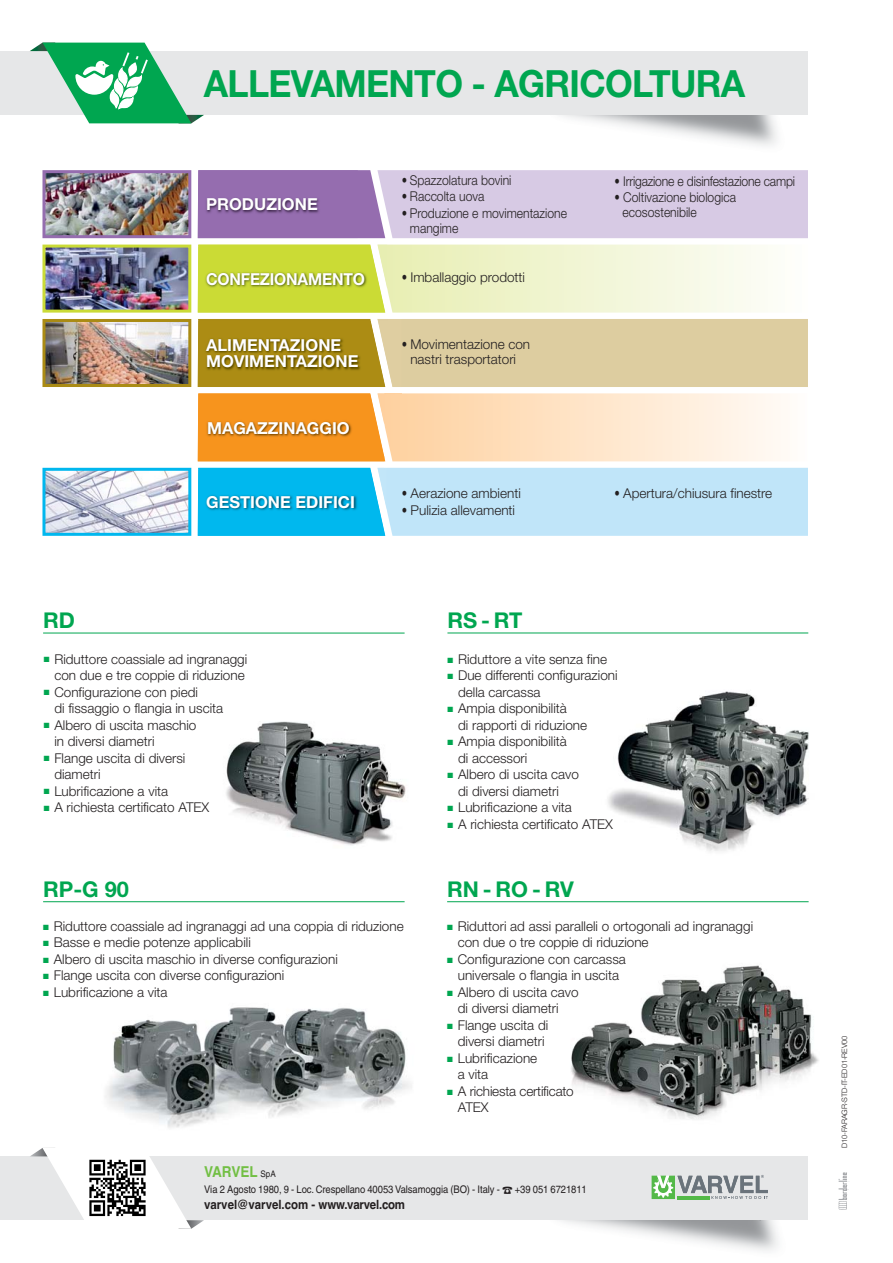
<style>
.page{position:relative;width:893px;height:1263px;background:#fff}
.page>*{position:absolute;margin:0;border:0;box-sizing:border-box;transform-origin:0 0}
.t1{font:700 37.5px "Helvetica Neue";letter-spacing:-.02em;color:#00a650;scale:.95 1}
.t2{font:700 21.75px "Helvetica Neue";color:#00a650}
.t3{font:700 16.5px/16.5px "Helvetica Neue";color:#fff}
.t4{font:700 16.5px "Helvetica Neue";color:#fff;scale:.95 1}
.t5{font:700 15px "Helvetica";color:#72bf44;scale:.9 1}
.t6{font:300 13.5px/16.5px "Helvetica Neue";color:#231f20}
.t7{font:300 13.5px/15px "Helvetica Neue";color:#231f20;scale:.8 1}
.t8{font:700 12.75px "Helvetica";color:#231f20;scale:.9 1}
.t9{font:10.5px "Helvetica";letter-spacing:-.01em;color:#231f20;scale:.9 1}
.t10{font:300 7.5px "Helvetica Neue";letter-spacing:-.015em;color:#231f20}
.s1{color:#00a650}
.s2{font-weight:400;font-size:9px;color:#231f20}
</style>
<div class="page">
<div style="left:358px;top:170px;width:450px;height:68px;background:#d7cae4"></div>
<svg style="left:387px;top:245px;width:381px;height:68px;background:#f1f5d4"></svg>
<img style="left:198px;top:170px;width:160px;height:68px">
<img style="left:189px;top:244px;width:198px;height:77px">
<img style="left:198px;top:245px;width:187px;height:68px">
<img style="left:377px;top:245px;width:10px;height:43px">
<img style="left:198px;top:245px;width:160px;height:1px">
<img style="left:193px;top:314px;width:194px;height:7px">
<svg style="left:198px;top:319px;width:610px;height:68px;background:#cab675"></svg>
<img style="left:190px;top:467px;width:8px;height:69px">
<svg style="left:198px;top:393px;width:610px;height:143px;background:#c3d2c7"></svg>
<div style="left:0;top:51px;width:807px;height:64px;background:#e6e7e8"></div>
<svg style="left:30px;top:43px;width:174px;height:80px"></svg>
<img style="left:46px;top:174px;width:141px;height:60px">
<div style="left:42px;top:170px;width:149px;height:68px;border:3px solid #956daf"></div>
<img style="left:46px;top:249px;width:141px;height:60px">
<div style="left:42px;top:245px;width:149px;height:68px;border:3px solid #cadb37"></div>
<img style="left:46px;top:323px;width:141px;height:60px">
<div style="left:42px;top:319px;width:149px;height:68px;border:3px solid #aa8b14"></div>
<img style="left:46px;top:472px;width:141px;height:60px">
<div style="left:42px;top:468px;width:149px;height:68px;border:3px solid #00b7ee"></div>
<img style="left:226px;top:721px;width:180px;height:125px">
<img style="left:608px;top:691px;width:201px;height:160px">
<img style="left:571px;top:965px;width:248px;height:154px">
<hr style="left:43px;top:633px;width:362px;height:1px;background:#00a650">
<hr style="left:447px;top:901px;width:361px;height:1px;background:#00a650">
<hr style="left:447px;top:633px;width:361px;height:1px;background:#00a650">
<hr style="left:43px;top:901px;width:362px;height:1px;background:#00a650">
<img style="left:105px;top:1007px;width:307px;height:121px">
<div style="left:0;top:1156px;width:808px;height:64px;background:#e6e7e8"></div>
<svg style="left:30px;top:1148px;width:174px;height:81px"></svg>
<img style="left:86px;top:1157px;width:62px;height:62px">
<img style="left:838px;top:1173px;width:11px;height:37px">
<svg style="left:651px;top:1175px;width:117px;height:25px"></svg>
<h1 class="t1" style="left:204px;top:70px;width:571px">ALLEVAMENTO - AGRICOLTURA</h1>
<p class="t3" style="left:206px;top:198px;width:113px">PRODUZIONE</p>
<p class="t4" style="left:206px;top:273px;width:169px">CONFEZIONAMENTO</p>
<p class="t3" style="left:206px;top:338px;width:154px">ALIMENTAZIONE<br>MOVIMENTAZIONE</p>
<p class="t3" style="left:207px;top:421px;width:144px">MAGAZZINAGGIO</p>
<p class="t3" style="left:206px;top:495px;width:150px">GESTIONE EDIFICI</p>
<p class="t7" style="left:402px;top:174px;width:139px">• Spazzolatura bovini</p>
<p class="t7" style="left:402px;top:190px;width:105px">• Raccolta uova</p>
<p class="t7" style="left:410px;top:207px;width:198px;text-indent:-8px">• Produzione e movimentazione mangime</p>
<p class="t7" style="left:402px;top:271px;width:156px">• Imballaggio prodotti</p>
<p class="t7" style="left:402px;top:338px;width:162px;text-align:center">• Movimentazione con nastri trasportatori</p>
<p class="t7" style="left:402px;top:487px;width:150px">• Aerazione ambienti</p>
<p class="t7" style="left:402px;top:504px;width:143px">• Pulizia allevamenti</p>
<p class="t7" style="left:614px;top:175px;width:227px">• Irrigazione e disinfestazione campi</p>
<p class="t7" style="left:622px;top:191px;width:143px;text-indent:-8px">• Coltivazione biologica ecosostenibile</p>
<p class="t7" style="left:614px;top:487px;width:199px">• Apertura/chiusura finestre</p>
<h2 class="t2" style="left:43px;top:612px;width:33px">RD</h2>
<p class="t6" style="left:44px;top:652px;width:205px;text-align:right"><span class="s1">■</span> Riduttore coassiale ad ingranaggi con due e tre coppie di riduzione</p>
<p class="t6" style="left:54px;top:685px;width:170px;text-indent:-11px"><span class="s1">■</span> Configurazione con piedi<br>di fissaggio o flangia in uscita</p>
<p class="t6" style="left:54px;top:718px;width:144px;text-indent:-11px"><span class="s1">■</span> Albero di uscita maschio in diversi diametri</p>
<p class="t6" style="left:54px;top:751px;width:133px;text-indent:-11px"><span class="s1">■</span> Flange uscita di diversi diametri</p>
<p class="t6" style="left:44px;top:784px;width:126px"><span class="s1">■</span> Lubrificazione a vita</p>
<p class="t6" style="left:44px;top:800px;width:167px"><span class="s1">■</span> A richiesta certificato ATEX</p>
<h2 class="t2" style="left:447px;top:612px;width:77px">RS-RT</h2>
<p class="t6" style="left:447px;top:652px;width:161px"><span class="s1">■</span> Riduttore a vite senza fine</p>
<p class="t6" style="left:458px;top:669px;width:161px;text-indent:-11px"><span class="s1">■</span> Due differenti configurazioni della carcassa</p>
<p class="t6" style="left:458px;top:702px;width:131px;text-indent:-11px"><span class="s1">■</span> Ampia disponibilità<br>di rapporti di riduzione</p>
<p class="t6" style="left:458px;top:735px;width:110px;text-indent:-11px"><span class="s1">■</span> Ampia disponibilità di accessori</p>
<p class="t6" style="left:458px;top:768px;width:122px;text-indent:-11px"><span class="s1">■</span> Albero di uscita cavo di diversi diametri</p>
<p class="t6" style="left:447px;top:801px;width:126px"><span class="s1">■</span> Lubrificazione a vita</p>
<p class="t6" style="left:447px;top:817px;width:167px"><span class="s1">■</span> A richiesta certificato ATEX</p>
<h2 class="t2" style="left:43px;top:881px;width:87px">RP-G 90</h2>
<p class="t6" style="left:43px;top:919px;width:362px"><span class="s1">■</span> Riduttore coassiale ad ingranaggi ad una coppia di riduzione</p>
<p class="t6" style="left:43px;top:936px;width:209px"><span class="s1">■</span> Basse e medie potenze applicabili</p>
<p class="t6" style="left:43px;top:952px;width:296px"><span class="s1">■</span> Albero di uscita maschio in diverse configurazioni</p>
<p class="t6" style="left:43px;top:969px;width:243px"><span class="s1">■</span> Flange uscita con diverse configurazioni</p>
<p class="t6" style="left:43px;top:985px;width:126px"><span class="s1">■</span> Lubrificazione a vita</p>
<h2 class="t2" style="left:447px;top:881px;width:128px">RN-RO-RV</h2>
<p class="t6" style="left:458px;top:919px;width:297px;text-indent:-11px"><span class="s1">■</span> Riduttori ad assi paralleli o ortogonali ad ingranaggi con due o tre coppie di riduzione</p>
<p class="t6" style="left:447px;top:952px;width:180px;text-align:center"><span class="s1">■</span> Configurazione con carcassa universale o flangia in uscita</p>
<p class="t6" style="left:458px;top:985px;width:122px;text-indent:-11px"><span class="s1">■</span> Albero di uscita cavo di diversi diametri</p>
<p class="t6" style="left:447px;top:1018px;width:103px;text-align:center"><span class="s1">■</span> Flange uscita di diversi diametri</p>
<p class="t6" style="left:458px;top:1051px;width:81px;text-indent:-11px"><span class="s1">■</span> Lubrificazione a vita</p>
<p class="t6" style="left:458px;top:1084px;width:118px;text-indent:-11px"><span class="s1">■</span> A richiesta certificato<br>ATEX</p>
<p class="t5" style="left:204px;top:1166px;width:81px">VARVEL <span class="s2">SpA</span></p>
<p class="t9" style="left:204px;top:1186px;width:330px">Via 2 Agosto 1980, 9 - Loc. Crespellano 40053 Valsamoggia (BO) - Italy -</p>
<p class="t9" style="left:515px;top:1186px;width:82px">+39 051 6721811</p>
<p class="t8" style="left:204px;top:1200px;width:225px">varvel@varvel.com - www.varvel.com</p>
<p class="t10" style="left:842px;top:1148px;width:114px;rotate:-90deg">D10-FARAGR-STD-IT-ED01-REV00</p>
</div>
